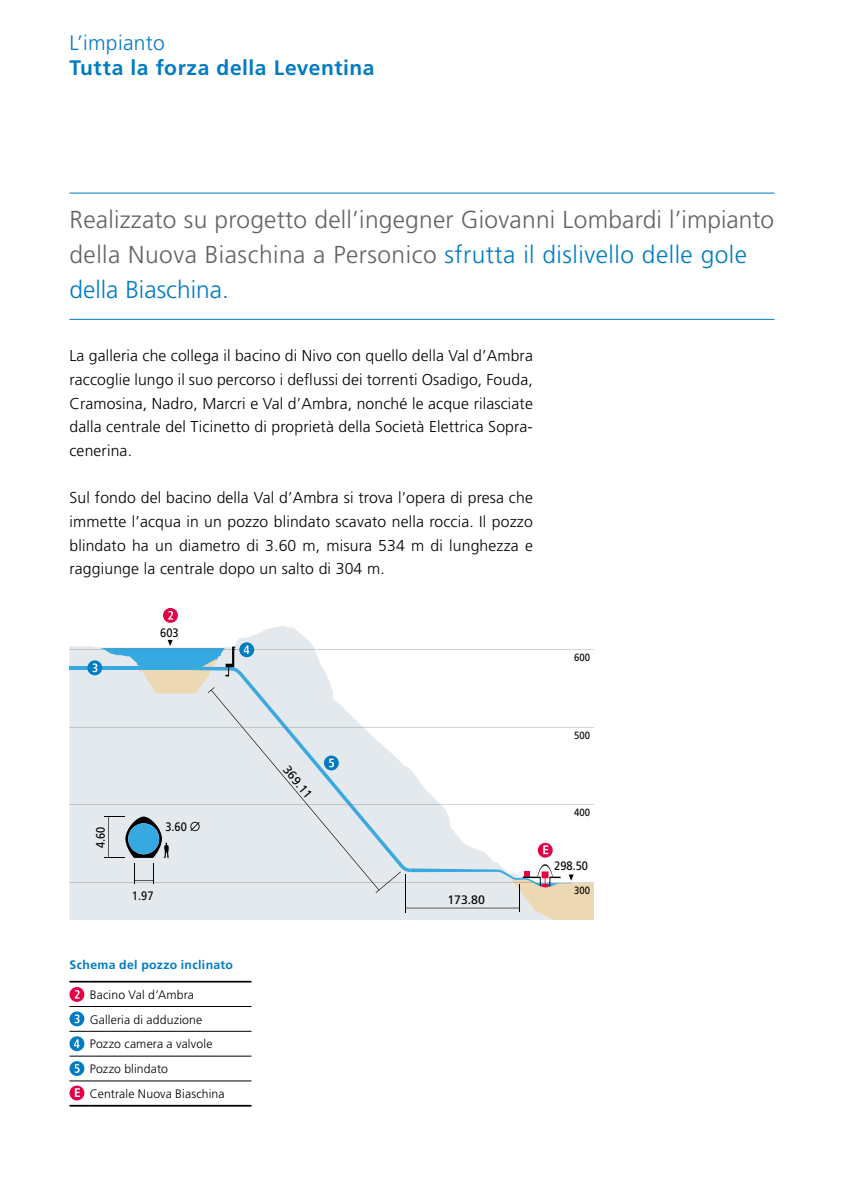
<style>
.page{position:relative;width:844px;height:1191px;background:#fff}
.page>*{position:absolute;margin:0;border:0;box-sizing:border-box;transform-origin:0 0}
.t1{font:300 24.5px/34.6px "Frutiger";letter-spacing:.01em;color:#646363}
.t2{font:700 21px "Frutiger";letter-spacing:.025em;color:#007bc4}
.t3{font:300 21px "Frutiger";letter-spacing:.015em;color:#007bc4}
.t4{font:300 15.75px/23.6px "Frutiger";letter-spacing:.01em;color:#000;text-align:justify}
.t5{font:300 12.25px/24.7px "Frutiger";letter-spacing:.01em;color:#000}
.t6{font:700 12.25px "Frutiger";letter-spacing:.03em;color:#007bc4}
.t7{font:12.25px "Frutiger";color:#000;scale:.91 1}
.t8{font:12.25px "Frutiger";color:#000}
.t9{font:10.5px "Frutiger";color:#000;scale:.91 1}
.s1{color:#007bc4}
</style>
<div class="page">
<hr style="left:69px;top:193px;width:705px;height:1px;background:#007bc4">
<hr style="left:69px;top:319px;width:705px;height:1px;background:#007bc4">
<svg style="left:69px;top:1006px;width:21px;height:1px"></svg>
<hr style="left:90px;top:1006px;width:161px;height:1px;background:#000">
<svg style="left:69px;top:1031px;width:21px;height:1px"></svg>
<hr style="left:90px;top:1031px;width:161px;height:1px;background:#000">
<svg style="left:69px;top:1055px;width:21px;height:1px"></svg>
<hr style="left:90px;top:1055px;width:161px;height:1px;background:#000">
<svg style="left:69px;top:1080px;width:21px;height:1px"></svg>
<hr style="left:90px;top:1080px;width:161px;height:1px;background:#000">
<hr style="left:69px;top:1104px;width:21px;height:2px;background:#000">
<hr style="left:90px;top:1104px;width:161px;height:2px;background:#000">
<hr style="left:69px;top:980px;width:21px;height:2px;background:#000">
<hr style="left:90px;top:980px;width:161px;height:2px;background:#000">
<div style="left:69px;top:987px;width:15px;height:14px;background:#e50046;border-radius:50%"></div>
<svg style="left:75px;top:990px;width:5px;height:8px"></svg>
<svg style="left:69px;top:1011px;width:15px;height:15px"></svg>
<svg style="left:75px;top:1014px;width:5px;height:9px"></svg>
<div style="left:69px;top:1036px;width:15px;height:15px;background:#007bc4;border-radius:50%"></div>
<svg style="left:74px;top:1039px;width:6px;height:9px"></svg>
<svg style="left:69px;top:1061px;width:15px;height:15px"></svg>
<svg style="left:75px;top:1064px;width:5px;height:9px"></svg>
<svg style="left:69px;top:1085px;width:15px;height:15px"></svg>
<svg style="left:75px;top:1088px;width:5px;height:9px"></svg>
<svg style="left:168px;top:626px;width:140px;height:14px"></svg>
<svg style="left:163px;top:608px;width:15px;height:15px"></svg>
<svg style="left:168px;top:611px;width:5px;height:8px"></svg>
<svg style="left:69px;top:640px;width:524px;height:279px"></svg>
<h2 class="t3" style="left:69px;top:31px;width:97px">L’impianto</h2>
<h2 class="t2" style="left:69px;top:55px;width:306px">Tutta la forza della Leventina</h2>
<h1 class="t1" style="left:69px;top:203px;width:706px">Realizzato su progetto dell’ingegner Giovanni Lombardi l’impianto della Nuova Biaschina a Personico <span class="s1">sfrutta il dislivello delle gole della Biaschina.</span></h1>
<p class="t4" style="left:69px;top:344px;width:465px">La galleria che collega il bacino di Nivo con quello della Val d’Ambra raccoglie lungo il suo percorso i deflussi dei torrenti Osadigo, Fouda, Cramosina, Nadro, Marcri e Val d’Ambra, nonché le acque rilasciate dalla centrale del Ticinetto di proprietà della Società Elettrica Sopra&shy;cenerina.</p>
<p class="t4" style="left:69px;top:486px;width:465px">Sul fondo del bacino della Val d’Ambra si trova l’opera di presa che immette l’acqua in un pozzo blindato scavato nella roccia. Il pozzo blindato ha un diametro di 3.60 m, misura 534 m di lunghezza e raggiunge la centrale dopo un salto di 304 m.</p>
<p class="t7" style="left:160px;top:625px;width:22px">603</p>
<p class="t7" style="left:93px;top:848px;width:25px;rotate:-90deg">4.60</p>
<p class="t7" style="left:165px;top:819px;width:25px">3.60</p>
<p class="t7" style="left:132px;top:888px;width:25px">1.97</p>
<p class="t6" style="left:69px;top:958px;width:165px">Schema del pozzo inclinato</p>
<p class="t5" style="left:90px;top:982px;width:136px">Bacino Val d’Ambra<br>Galleria di adduzione<br>Pozzo camera a valvole<br>Pozzo blindato<br>Centrale Nuova Biaschina</p>
<p class="t8" style="left:291px;top:763px;width:39px;rotate:50deg">369.11</p>
<p class="t8" style="left:447px;top:893px;width:39px">173.80</p>
<p class="t9" style="left:574px;top:651px;width:19px">600</p>
<p class="t9" style="left:574px;top:729px;width:19px">500</p>
<p class="t9" style="left:574px;top:806px;width:19px">400</p>
<p class="t7" style="left:554px;top:859px;width:39px">298.50</p>
<p class="t9" style="left:574px;top:883px;width:19px">300</p>
</div>
